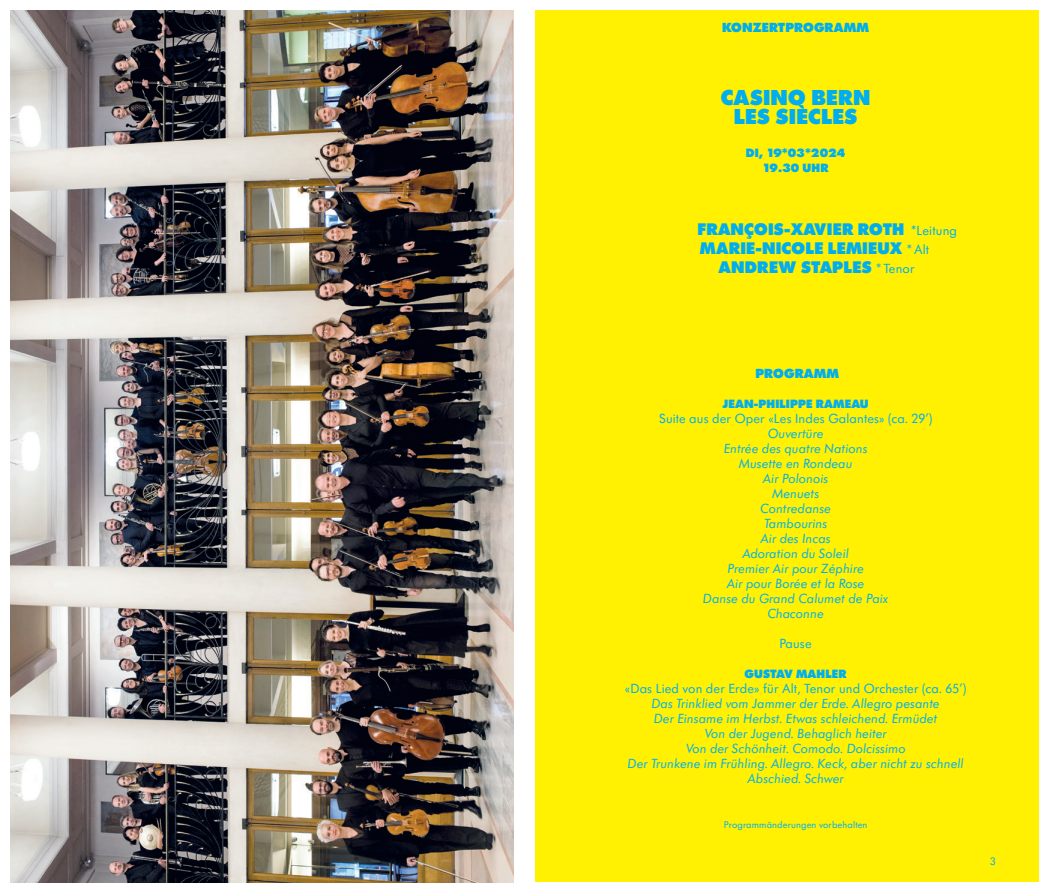
<style>
.page{position:relative;width:1049px;height:893px;background:#fff}
.page>*{position:absolute;margin:0;border:0;box-sizing:border-box;transform-origin:0 0}
.t1{font:800 22.5px/18.8px "Futura SB";letter-spacing:.01em;color:#00aeef;text-align:center}
.t2{font:800 17.5px "Futura SB";letter-spacing:.01em;color:#00aeef}
.t3{font:italic 13.75px/15px "Futura SB";letter-spacing:.01em;color:#00aeef;text-align:center}
.t4{font:13.75px "Futura SB";letter-spacing:.01em;color:#00aeef}
.t5{font:800 13.75px "Futura SB";letter-spacing:.01em;color:#00aeef}
.t6{font:800 12.5px/15px "Futura SB";letter-spacing:.01em;color:#00aeef;text-align:center}
.t7{font:11.25px "Futura SB";color:#00aeef}
.t8{font:10px "Futura SB";letter-spacing:.01em;color:#00aeef}
.s1{font-weight:400;font-size:13.75px}
</style>
<div class="page">
<div style="left:535px;top:11px;width:503px;height:871px;background:#fff101"></div>
<img style="left:11px;top:11px;width:503px;height:871px">
<p class="t5" style="left:722px;top:19px;width:148px">KONZERTPROGRAMM</p>
<h1 class="t1" style="left:721px;top:89px;width:151px">CASINO BERN<br>LES SIÈCLES</h1>
<p class="t6" style="left:746px;top:145px;width:101px">DI, 19*03*2024<br>19.30 UHR</p>
<p class="t2" style="left:697px;top:220px;width:261px">FRANÇOIS-XAVIER ROTH <span class="s1">*Leitung</span></p>
<p class="t2" style="left:700px;top:238px;width:231px">MARIE-NICOLE LEMIEUX <span class="s1">*Alt</span></p>
<p class="t2" style="left:718px;top:257px;width:198px">ANDREW STAPLES <span class="s1">* Tenor</span></p>
<p class="t5" style="left:755px;top:365px;width:85px">PROGRAMM</p>
<p class="t6" style="left:722px;top:396px;width:148px">JEAN-PHILIPPE RAMEAU</p>
<p class="t4" style="left:659px;top:411px;width:275px">Suite aus der Oper «Les Indes Galantes» (ca. 29’)</p>
<p class="t3" style="left:703px;top:426px;width:187px">Ouvertüre<br>Entrée des quatre Nations<br>Musette en Rondeau<br>Air Polonois<br>Menuets<br>Contredanse<br>Tambourins<br>Air des Incas<br>Adoration du Soleil<br>Premier Air pour Zéphire<br>Air pour Borée et la Rose<br>Danse du Grand Calumet de Paix<br>Chaconne</p>
<p class="t4" style="left:779px;top:636px;width:34px">Pause</p>
<p class="t6" style="left:744px;top:666px;width:104px">GUSTAV MAHLER</p>
<p class="t4" style="left:625px;top:681px;width:343px">«Das Lied von der Erde» für Alt, Tenor und Orchester (ca. 65’)</p>
<p class="t3" style="left:628px;top:696px;width:337px">Das Trinklied vom Jammer der Erde. Allegro pesante<br>Der Einsame im Herbst. Etwas schleichend. Ermüdet<br>Von der Jugend. Behaglich heiter<br>Von der Schönheit. Comodo. Dolcissimo<br>Der Trunkene im Frühling. Allegro. Keck, aber nicht zu schnell Abschied. Schwer</p>
<p class="t8" style="left:724px;top:819px;width:145px">Programmänderungen vorbehalten</p>
<p class="t7" style="left:990px;top:855px;width:7px">3</p>
</div>
